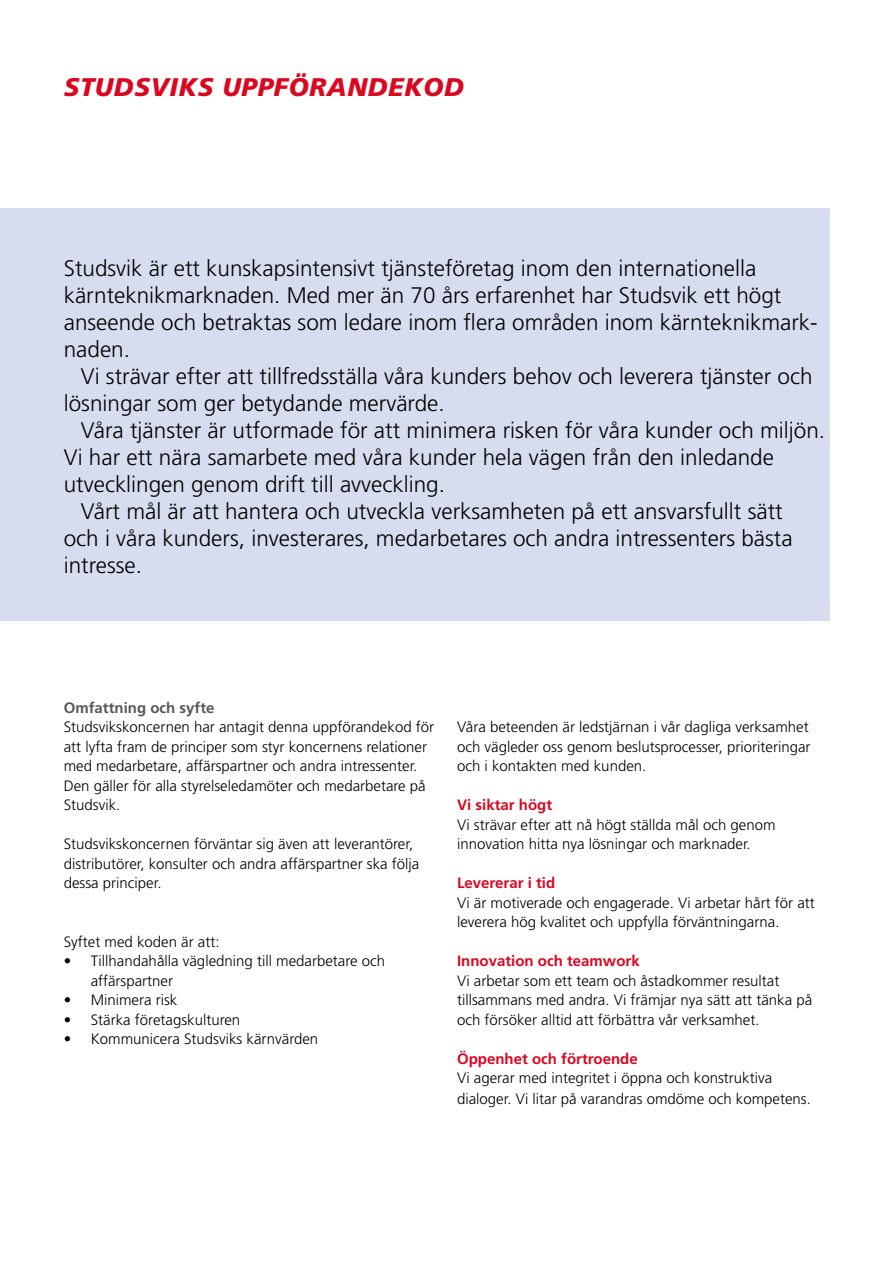
<style>
.page{position:relative;width:893px;height:1263px;background:#fff}
.page>*{position:absolute;margin:0;border:0;box-sizing:border-box;transform-origin:0 0}
.t1{font:italic 900 25.5px "Frutiger LT Std";letter-spacing:.025em;color:#db0720}
.t2{font:300 22.5px/27px "Frutiger LT Std";color:#000}
.t3{font:300 15px/19.5px "Frutiger LT Std";color:#000}
.t4{font:700 15px "Frutiger LT Std";color:#db0720}
.t5{font:700 15px "Frutiger LT Std";color:#575756}
</style>
<div class="page">
<div style="left:0;top:208px;width:829px;height:413px;background:#d7dcef"></div>
<h1 class="t1" style="left:64px;top:72px;width:402px">STUDSVIKS UPPFÖRANDEKOD</h1>
<h2 class="t2" style="left:64px;top:255px;width:755px">Studsvik är ett kunskapsintensivt tjänsteföretag inom den internationella kärnteknikmarknaden. Med mer än 70 års erfarenhet har Studsvik ett högt anseende och betraktas som ledare inom flera områden inom kärnteknikmark&shy;naden.</h2>
<h2 class="t2" style="left:64px;top:363px;width:750px;text-indent:17px">Vi strävar efter att tillfredsställa våra kunders behov och leverera tjänster och lösningar som ger betydande mervärde.</h2>
<h2 class="t2" style="left:81px;top:417px;width:746px">Våra tjänster är utformade för att minimera risken för våra kunder och miljön.</h2>
<h2 class="t2" style="left:64px;top:444px;width:712px">Vi har ett nära samarbete med våra kunder hela vägen från den inledande</h2>
<h2 class="t2" style="left:64px;top:471px;width:383px">utvecklingen genom drift till avveckling.</h2>
<h2 class="t2" style="left:81px;top:498px;width:703px">Vårt mål är att hantera och utveckla verksamheten på ett ansvarsfullt sätt</h2>
<h2 class="t2" style="left:64px;top:525px;width:730px">och i våra kunders, investerares, medarbetares och andra intressenters bästa</h2>
<h2 class="t2" style="left:64px;top:552px;width:80px">intresse.</h2>
<p class="t5" style="left:64px;top:699px;width:152px">Omfattning och syfte</p>
<p class="t3" style="left:64px;top:718px;width:372px">Studsvikskoncernen har antagit denna uppförandekod för att lyfta fram de principer som styr koncernens relationer med medarbetare, affärspartner och andra intressenter.<br>Den gäller för alla styrelseledamöter och medarbetare på Studsvik.</p>
<p class="t3" style="left:64px;top:835px;width:357px">Studsvikskoncernen förväntar sig även att leverantörer, distributörer, konsulter och andra affärspartner ska följa dessa principer.</p>
<p class="t3" style="left:64px;top:932px;width:157px">Syftet med koden är att:</p>
<p class="t3" style="left:91px;top:952px;width:296px;text-indent:-27px">• Tillhandahålla vägledning till medarbetare och affärspartner</p>
<p class="t3" style="left:64px;top:991px;width:115px">• Minimera risk</p>
<p class="t3" style="left:64px;top:1010px;width:178px">• Stärka företagskulturen</p>
<p class="t3" style="left:64px;top:1030px;width:256px">• Kommunicera Studsviks kärnvärden</p>
<p class="t3" style="left:457px;top:718px;width:355px">Våra beteenden är ledstjärnan i vår dagliga verksamhet och vägleder oss genom beslutsprocesser, prioriteringar och i kontakten med kunden.</p>
<p class="t4" style="left:457px;top:796px;width:97px">Vi siktar högt</p>
<p class="t3" style="left:457px;top:815px;width:320px">Vi strävar efter att nå högt ställda mål och genom innovation hitta nya lösningar och marknader.</p>
<p class="t4" style="left:457px;top:874px;width:100px">Levererar i tid</p>
<p class="t3" style="left:457px;top:893px;width:359px">Vi är motiverade och engagerade. Vi arbetar hårt för att leverera hög kvalitet och uppfylla förväntningarna.</p>
<p class="t4" style="left:457px;top:952px;width:184px">Innovation och teamwork</p>
<p class="t3" style="left:457px;top:971px;width:357px">Vi arbetar som ett team och åstadkommer resultat tillsammans med andra. Vi främjar nya sätt att tänka på och försöker alltid att förbättra vår verksamhet.</p>
<p class="t4" style="left:457px;top:1050px;width:182px">Öppenhet och förtroende</p>
<p class="t3" style="left:457px;top:1068px;width:355px;line-height:21px">Vi agerar med integritet i öppna och konstruktiva dialoger. Vi litar på varandras omdöme och kompetens.</p>
</div>
